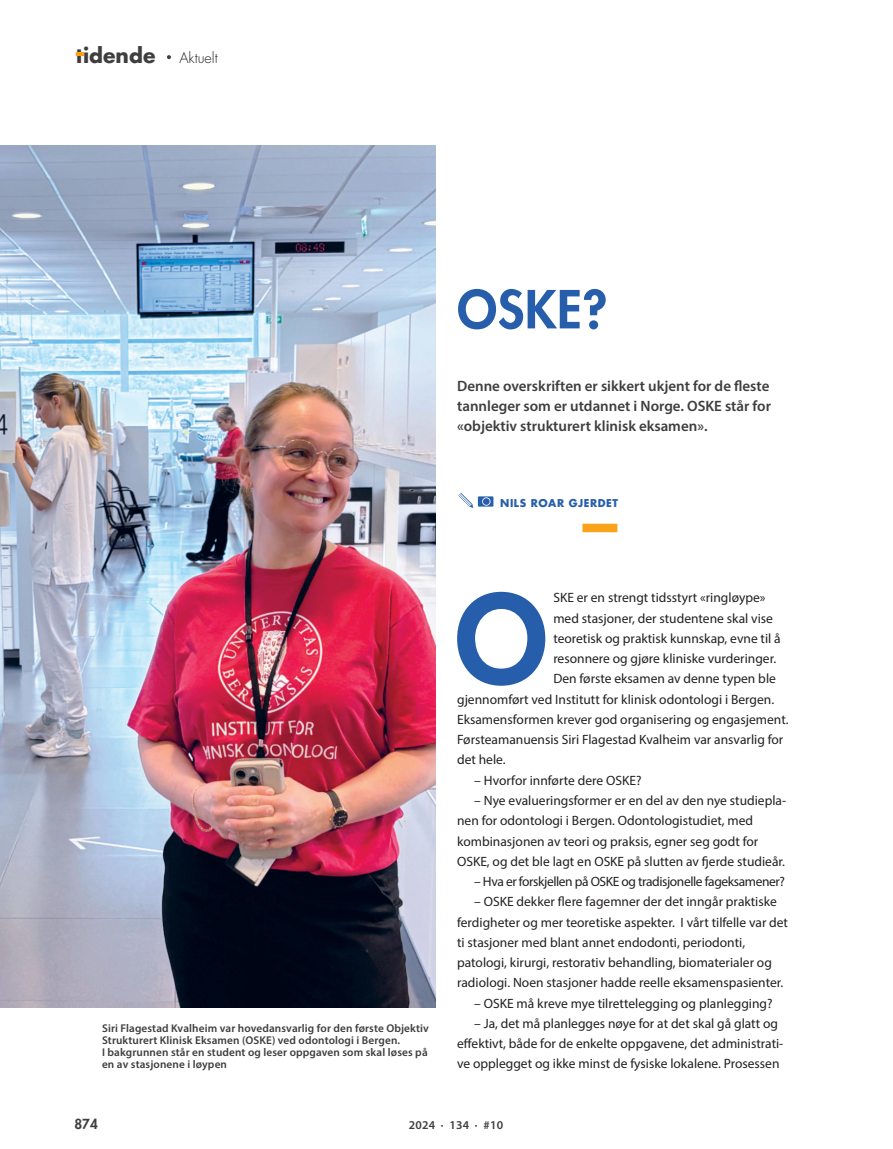
<style>
.page{position:relative;width:893px;height:1149px;background:#fff}
.page>*{position:absolute;margin:0;border:0;box-sizing:border-box;transform-origin:0 0}
.t1{font:800 118.2px "Futura Std";color:#275eac}
.t2{font:800 51px "Futura Std";color:#275eac}
.t3{font:700 20.4px "Futura Std";color:#3e3e3f}
.t4{font:600 15px/20.2px "Myriad Pro";color:#3e3e3f;text-align:justify}
.t5{font:300 14.4px "Futura Std";color:#231f20}
.t6{font:13.5px/20.2px "Myriad Pro";color:#231f20}
.t7{font:13.5px "Myriad Pro";letter-spacing:-.03em;color:#231f20}
.t8{font:800 13.5px "Futura Std";color:#3e3e3f}
.t9{font:600 12px "Myriad Pro";letter-spacing:.02em;color:#3e3e3f}
.t10{font:600 11.25px/12px "Myriad Pro";letter-spacing:.01em;color:#3e3e3f}
.t11{font:700 10.5px "Futura Std";letter-spacing:.05em;color:#275eac}
</style>
<div class="page">
<svg style="left:167px;top:55px;width:4px;height:4px"></svg>
<svg style="left:76px;top:53px;width:7px;height:3px"></svg>
<div style="left:582px;top:523px;width:35px;height:9px;background:#f9a31b"></div>
<div style="left:478px;top:496px;width:15px;height:10px;background:#275eac"></div>
<svg style="left:482px;top:497px;width:8px;height:8px"></svg>
<svg style="left:458px;top:493px;width:16px;height:15px"></svg>
<img style="left:0;top:145px;width:436px;height:862px">
<h3 class="t3" style="left:76px;top:42px;width:81px">tidende</h3>
<p class="t5" style="left:179px;top:49px;width:40px">Aktuelt</p>
<h2 class="t2" style="left:457px;top:277px;width:152px">OSKE?</h2>
<p class="t4" style="left:457px;top:375px;width:315px">Denne overskriften er sikkert ukjent for de fleste tannleger som er utdannet i Norge. OSKE står for «objektiv strukturert klinisk eksamen».</p>
<p class="t11" style="left:500px;top:495px;width:119px">NILS ROAR GJERDET</p>
<p class="t10" style="left:102px;top:1022px;width:328px">Siri Flagestad Kvalheim var hovedansvarlig for den første Objektiv Strukturert Klinisk Eksamen (OSKE) ved odontologi i Bergen.<br>I bakgrunnen står en student og leser oppgaven som skal løses på en av stasjonene i løypen</p>
<h1 class="t1" style="left:455px;top:564px;width:94px">O</h1>
<p class="t6" style="left:553px;top:587px;width:214px">SKE er en strengt tidsstyrt «ringløype»</p>
<p class="t6" style="left:553px;top:607px;width:221px">med stasjoner, der studentene skal vise</p>
<p class="t6" style="left:553px;top:627px;width:229px">teoretisk og praktisk kunnskap, evne til å</p>
<p class="t6" style="left:553px;top:648px;width:224px">resonnere og gjøre kliniske vurderinger.</p>
<p class="t6" style="left:553px;top:668px;width:224px">Den første eksamen av denne typen ble</p>
<p class="t6" style="left:457px;top:688px;width:318px">gjennomført ved Institutt for klinisk odontologi i Bergen.</p>
<p class="t6" style="left:457px;top:708px;width:333px">Eksamensformen krever god organisering og engasjement.</p>
<p class="t6" style="left:457px;top:729px;width:328px">Førsteamanuensis Siri Flagestad Kvalheim var ansvarlig for</p>
<p class="t6" style="left:457px;top:749px;width:50px">det hele.</p>
<p class="t6" style="left:474px;top:769px;width:169px">– Hvorfor innførte dere OSKE?</p>
<p class="t6" style="left:457px;top:789px;width:331px;text-indent:17px">– Nye evalueringsformer er en del av den nye studiepla&shy;nen for odontologi i Bergen. Odontologistudiet, med kombinasjonen av teori og praksis, egner seg godt for OSKE, og det ble lagt en OSKE på slutten av fjerde studieår.</p>
<p class="t7" style="left:474px;top:872px;width:312px">– Hva er forskjellen på OSKE og tradisjonelle fageksamener?</p>
<p class="t6" style="left:457px;top:891px;width:332px;text-indent:17px">– OSKE dekker flere fagemner der det inngår praktiske ferdigheter og mer teoretiske aspekter. I vårt tilfelle var det ti stasjoner med blant annet endodonti, periodonti, patologi, kirurgi, restorativ behandling, biomaterialer og radiologi. Noen stasjoner hadde reelle eksamenspasienter.</p>
<p class="t6" style="left:474px;top:992px;width:300px">– OSKE må kreve mye tilrettelegging og planlegging?</p>
<p class="t6" style="left:457px;top:1012px;width:328px;text-indent:17px">– Ja, det må planlegges nøye for at det skal gå glatt og effektivt, både for de enkelte oppgavene, det administrati&shy;ve opplegget og ikke minst de fysiske lokalene. Prosessen</p>
<p class="t8" style="left:74px;top:1115px;width:25px">874</p>
<p class="t9" style="left:409px;top:1117px;width:96px">2024 · 134 · #10</p>
</div>
